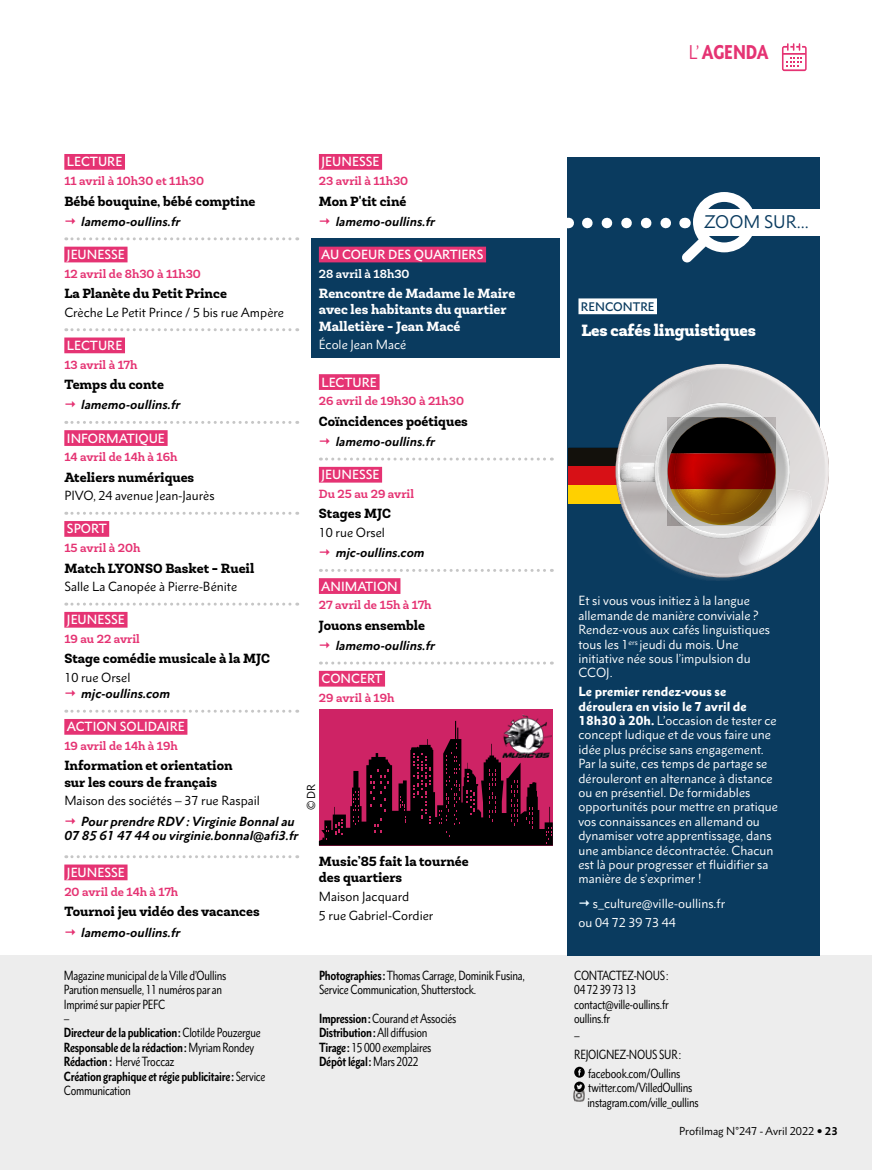
<style>
.page{position:relative;width:872px;height:1170px;background:#fff}
.page>*{position:absolute;margin:0;border:0;box-sizing:border-box;transform-origin:0 0}
.t1{font:900 condensed 18px "Metro Nova Pro";color:#e53373}
.t2{font:900 16.5px "Newslab";letter-spacing:-.01em;color:#fff}
.t3{font:16.5px "Metro Nova Pro";color:#0a3b5f}
.t4{font:800 13.5px/16.2px "Newslab";color:#000}
.t5{font:800 13.5px/16.2px "Newslab";color:#fff}
.t6{font:12px/14.4px "Metro Nova Pro";color:#fff}
.t7{font:condensed 12px/14.4px "Metro Nova Pro";letter-spacing:-.02em;color:#000}
.t8{font:italic 700 12px/14.4px "Metro Nova Pro";color:#000}
.t9{font:700 12px "Newslab";color:#e53373}
.t10{font:12px/18.6px "Metro Nova Pro";color:#000}
.t11{font:500 12px "Metro Nova Pro";color:#fff}
.t12{font:700 12px "Newslab";color:#fff}
.t13{font:500 11.25px "Metro Nova Pro";color:#0a3b5f}
.t14{font:10.5px "Metro Nova Pro";color:#000}
.s1{font-weight:700}
.s2{font-weight:400}
.s3{font-weight:900}
</style>
<div class="page">
<div style="left:0;top:955px;width:872px;height:214px;background:#ededed"></div>
<div style="left:312px;top:238px;width:248px;height:119px;background:#0a3b5f"></div>
<svg style="left:782px;top:43px;width:24px;height:28px"></svg>
<svg style="left:573px;top:1066px;width:12px;height:35px"></svg>
<div style="left:319px;top:154px;width:63px;height:16px;background:#e53373"></div>
<div style="left:319px;top:247px;width:167px;height:15px;background:#e53373"></div>
<div style="left:319px;top:374px;width:60px;height:16px;background:#e53373"></div>
<div style="left:319px;top:467px;width:63px;height:15px;background:#e53373"></div>
<div style="left:319px;top:578px;width:81px;height:16px;background:#e53373"></div>
<div style="left:319px;top:670px;width:66px;height:16px;background:#e53373"></div>
<svg style="left:320px;top:457px;width:232px;height:3px"></svg>
<svg style="left:320px;top:569px;width:232px;height:3px"></svg>
<svg style="left:320px;top:661px;width:232px;height:3px"></svg>
<div style="left:319px;top:708px;width:234px;height:137px;background:#ce2365"></div>
<svg style="left:319px;top:720px;width:234px;height:125px"></svg>
<img style="left:502px;top:714px;width:50px;height:43px">
<div style="left:568px;top:157px;width:252px;height:798px;background:#0a3b5f"></div>
<div style="left:700px;top:209px;width:126px;height:26px;background:#fff"></div>
<svg style="left:587px;top:218px;width:84px;height:10px"></svg>
<svg style="left:681px;top:192px;width:74px;height:70px"></svg>
<div style="left:64px;top:154px;width:61px;height:16px;background:#e53373"></div>
<div style="left:64px;top:247px;width:63px;height:15px;background:#e53373"></div>
<div style="left:64px;top:337px;width:61px;height:16px;background:#e53373"></div>
<div style="left:64px;top:430px;width:104px;height:16px;background:#e53373"></div>
<div style="left:64px;top:521px;width:45px;height:15px;background:#e53373"></div>
<div style="left:64px;top:612px;width:63px;height:15px;background:#e53373"></div>
<div style="left:64px;top:719px;width:123px;height:15px;background:#e53373"></div>
<div style="left:64px;top:864px;width:63px;height:16px;background:#e53373"></div>
<svg style="left:66px;top:237px;width:232px;height:3px"></svg>
<svg style="left:66px;top:328px;width:232px;height:3px"></svg>
<svg style="left:66px;top:421px;width:232px;height:3px"></svg>
<svg style="left:66px;top:511px;width:232px;height:3px"></svg>
<svg style="left:66px;top:602px;width:232px;height:3px"></svg>
<svg style="left:66px;top:709px;width:232px;height:3px"></svg>
<svg style="left:66px;top:855px;width:232px;height:3px"></svg>
<div style="left:578px;top:298px;width:79px;height:16px;background:#fff"></div>
<div style="left:568px;top:447px;width:171px;height:19px;background:#13110c"></div>
<div style="left:568px;top:466px;width:171px;height:19px;background:#d71016"></div>
<div style="left:568px;top:485px;width:171px;height:18px;background:#ffd000"></div>
<svg style="left:666px;top:364px;width:163px;height:166px"></svg>
<svg style="left:616px;top:365px;width:212px;height:211px;background:#dedbdb"></svg>
<svg style="left:602px;top:380px;width:209px;height:200px"></svg>
<p class="t11" style="left:321px;top:154px;width:59px">JEUNESSE</p>
<p class="t9" style="left:319px;top:173px;width:91px">23 avril à 11h30</p>
<p class="t4" style="left:319px;top:193px;width:89px">Mon P'tit ciné</p>
<p class="t8" style="left:336px;top:214px;width:101px">lamemo-oullins.fr</p>
<p class="t11" style="left:321px;top:247px;width:164px">AU COEUR DES QUARTIERS</p>
<p class="t12" style="left:319px;top:266px;width:92px">28 avril à 18h30</p>
<p class="t5" style="left:319px;top:285px;width:198px">Rencontre de Madame le Maire avec les habitants du quartier<br>Malletière - Jean Macé</p>
<p class="t6" style="left:319px;top:337px;width:89px">École Jean Macé</p>
<p class="t11" style="left:321px;top:374px;width:57px">LECTURE</p>
<p class="t9" style="left:319px;top:393px;width:147px">26 avril de 19h30 à 21h30</p>
<p class="t4" style="left:319px;top:413px;width:150px">Coïncidences poétiques</p>
<p class="t8" style="left:336px;top:434px;width:101px">lamemo-oullins.fr</p>
<p class="t11" style="left:321px;top:467px;width:59px">JEUNESSE</p>
<p class="t9" style="left:319px;top:486px;width:97px">Du 25 au 29 avril</p>
<p class="t4" style="left:319px;top:505px;width:74px">Stages MJC</p>
<p class="t10" style="left:319px;top:523px;width:68px">10 rue Orsel</p>
<p class="t8" style="left:336px;top:545px;width:90px">mjc-oullins.com</p>
<p class="t11" style="left:321px;top:578px;width:78px">ANIMATION</p>
<p class="t9" style="left:319px;top:597px;width:114px">27 avril de 15h à 17h</p>
<p class="t4" style="left:319px;top:617px;width:108px">Jouons ensemble</p>
<p class="t8" style="left:336px;top:638px;width:101px">lamemo-oullins.fr</p>
<p class="t11" style="left:321px;top:671px;width:63px">CONCERT</p>
<p class="t9" style="left:319px;top:690px;width:77px">29 avril à 19h</p>
<p class="t11" style="left:67px;top:154px;width:57px">LECTURE</p>
<p class="t9" style="left:64px;top:173px;width:141px">11 avril à 10h30 et 11h30</p>
<p class="t4" style="left:64px;top:193px;width:193px">Bébé bouquine, bébé comptine</p>
<p class="t8" style="left:81px;top:214px;width:101px">lamemo-oullins.fr</p>
<p class="t11" style="left:67px;top:247px;width:59px">JEUNESSE</p>
<p class="t9" style="left:64px;top:266px;width:138px">12 avril de 8h30 à 11h30</p>
<p class="t4" style="left:64px;top:285px;width:164px">La Planète du Petit Prince</p>
<p class="t10" style="left:64px;top:303px;width:221px">Crèche Le Petit Prince / 5 bis rue Ampère</p>
<p class="t11" style="left:67px;top:338px;width:57px">LECTURE</p>
<p class="t9" style="left:64px;top:357px;width:75px">13 avril à 17h</p>
<p class="t4" style="left:64px;top:376px;width:101px">Temps du conte</p>
<p class="t8" style="left:81px;top:397px;width:101px">lamemo-oullins.fr</p>
<p class="t11" style="left:67px;top:430px;width:99px">INFORMATIQUE</p>
<p class="t9" style="left:64px;top:449px;width:115px">14 avril de 14h à 16h</p>
<p class="t4" style="left:64px;top:469px;width:131px">Ateliers numériques</p>
<p class="t10" style="left:64px;top:486px;width:152px">PIVO, 24 avenue Jean-Jaurès</p>
<p class="t11" style="left:67px;top:521px;width:41px">SPORT</p>
<p class="t9" style="left:64px;top:540px;width:78px">15 avril à 20h</p>
<p class="t4" style="left:64px;top:560px;width:191px">Match LYONSO Basket - Rueil</p>
<p class="t10" style="left:64px;top:577px;width:174px">Salle La Canopée à Pierre-Bénite</p>
<p class="t11" style="left:67px;top:612px;width:59px">JEUNESSE</p>
<p class="t9" style="left:64px;top:631px;width:77px">19 au 22 avril</p>
<p class="t4" style="left:64px;top:650px;width:207px">Stage comédie musicale à la MJC</p>
<p class="t10" style="left:64px;top:668px;width:68px">10 rue Orsel</p>
<p class="t8" style="left:81px;top:686px;width:90px">mjc-oullins.com</p>
<p class="t11" style="left:67px;top:719px;width:120px">ACTION SOLIDAIRE</p>
<p class="t9" style="left:64px;top:738px;width:115px">19 avril de 14h à 19h</p>
<p class="t4" style="left:64px;top:757px;width:170px">Information et orientation sur les cours de français</p>
<p class="t10" style="left:64px;top:791px;width:197px">Maison des sociétés – 37 rue Raspail</p>
<p class="t8" style="left:64px;top:813px;width:236px;text-indent:17px">Pour prendre RDV : Virginie Bonnal au<br>07 85 61 47 44 ou virginie.bonnal@afi3.fr</p>
<p class="t11" style="left:67px;top:864px;width:59px">JEUNESSE</p>
<p class="t9" style="left:64px;top:883px;width:115px">20 avril de 14h à 17h</p>
<p class="t4" style="left:64px;top:903px;width:197px">Tournoi jeu vidéo des vacances</p>
<p class="t8" style="left:81px;top:924px;width:101px">lamemo-oullins.fr</p>
<p class="t14" style="left:304px;top:810px;width:28px;rotate:-90deg">© DR</p>
<p class="t4" style="left:319px;top:853px;width:151px">Music’85 fait la tournée des quartiers</p>
<p class="t10" style="left:319px;top:886px;width:116px">Maison Jacquard<br>5 rue Gabriel-Cordier</p>
<p class="t7" style="left:64px;top:967px;width:203px">Magazine municipal de la Ville d’Oullins<br>Parution mensuelle, 11 numéros par an<br>Imprimé sur papier PEFC<br>–<br><span class="s1">Directeur de la publication:</span> Clotilde Pouzergue<br><span class="s1">Responsable de la rédaction:</span> Myriam Rondey<br><span class="s1">Rédaction :</span> Hervé Troccaz<br><span class="s1">Création graphique et régie publicitaire:</span> Service<br>Communication</p>
<p class="t7" style="left:319px;top:967px;width:207px"><span class="s1">Photographies:</span> Thomas Carrage, Dominik Fusina,<br>Service Communication, Shutterstock.</p>
<p class="t7" style="left:319px;top:1011px;width:139px"><span class="s1">Impression:</span> Courand et Associés<br><span class="s1">Distribution:</span> All diffusion<br><span class="s1">Tirage:</span> 15 000 exemplaires<br><span class="s1">Dépôt légal:</span> Mars 2022</p>
<h1 class="t1" style="left:688px;top:41px;width:81px"><span class="s2">L’</span> AGENDA</h1>
<h2 class="t3" style="left:704px;top:211px;width:106px">ZOOM SUR...</h2>
<p class="t13" style="left:581px;top:299px;width:75px">RENCONTRE</p>
<h2 class="t2" style="left:581px;top:320px;width:176px">Les cafés linguistiques</h2>
<p class="t6" style="left:578px;top:593px;width:193px">Et si vous vous initiez à la langue allemande de manière conviviale ?<br>Rendez-vous aux cafés linguistiques tous les 1<sup>ers</sup> jeudi du mois. Une initiative née sous l’impulsion du<br>CCOJ.</p>
<p class="t6" style="left:578px;top:684px;width:201px"><span class="s3">Le premier rendez-vous se déroulera en visio le 7 avril de 18h30 à 20h.</span> L’occasion de tester ce concept ludique et de vous faire une idée plus précise sans engagement.<br>Par la suite, ces temps de partage se dérouleront en alternance à distance ou en présentiel. De formidables opportunités pour mettre en pratique vos connaissances en allemand ou dynamiser votre apprentissage, dans une ambiance décontractée. Chacun est là pour progresser et fluidifier sa manière de s’exprimer !</p>
<p class="t6" style="left:578px;top:894px;width:148px;line-height:18.6px;text-indent:14px">s_culture@ville-oullins.fr ou 04 72 39 73 44</p>
<p class="t7" style="left:574px;top:967px;width:96px">CONTACTEZ-NOUS:<br>04 72 39 73 13 contact@ville-oullins.fr oullins.fr</p>
<p class="t7" style="left:574px;top:1027px;width:7px">–</p>
<p class="t7" style="left:574px;top:1047px;width:108px">REJOIGNEZ-NOUS SUR:</p>
<p class="t7" style="left:588px;top:1065px;width:94px">facebook.com/Oullins</p>
<p class="t7" style="left:587px;top:1080px;width:113px">twitter.com/VilledOullins instagram.com/ville_oullins</p>
<p class="t14" style="left:679px;top:1123px;width:160px">Profilmag N°247 - Avril 2022 <span class="s1">23</span></p>
</div>
